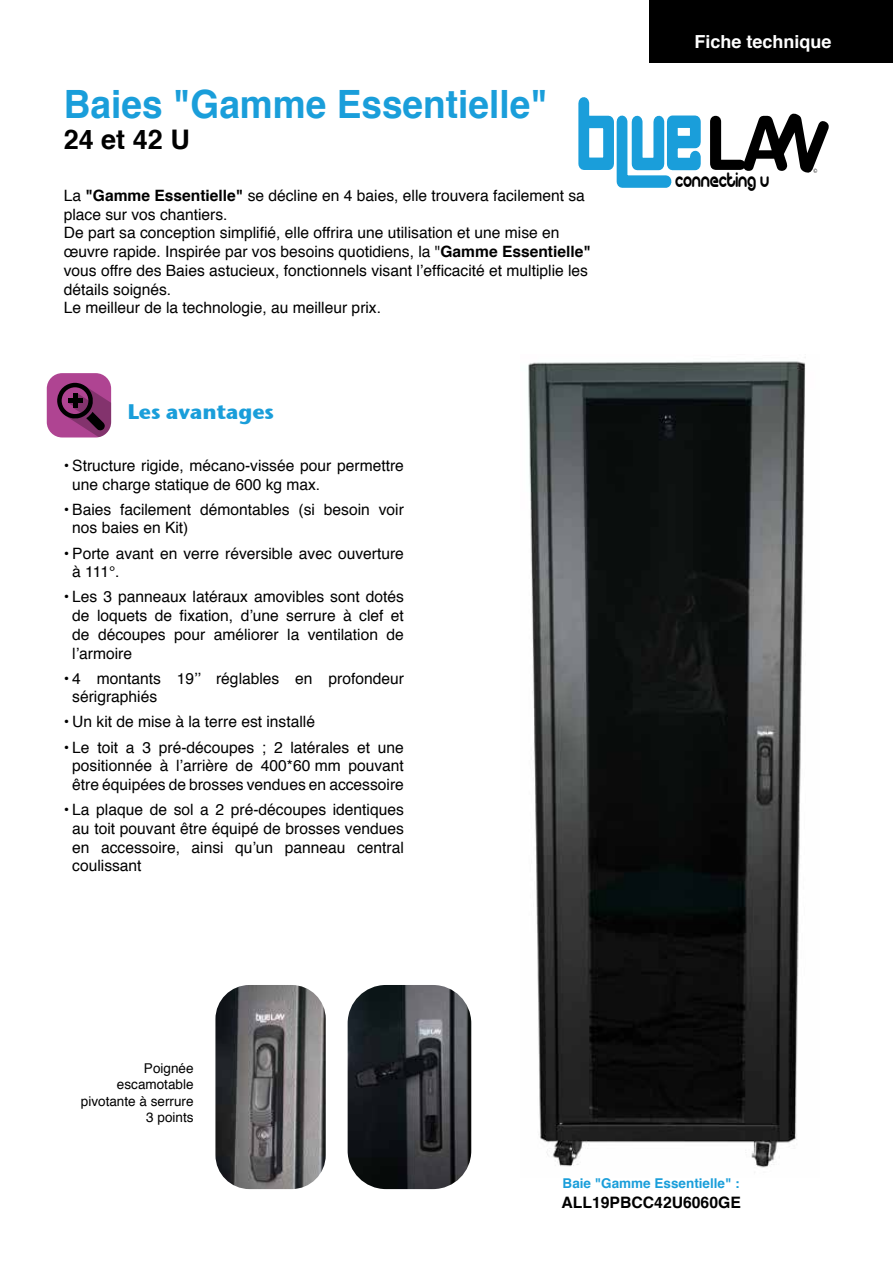
<style>
.page{position:relative;width:893px;height:1263px;background:#fff}
.page>*{position:absolute;margin:0;border:0;box-sizing:border-box;transform-origin:0 0}
.t1{font:700 39px "Helvetica";color:#1a9eda;scale:.95 1}
.t2{font:700 27px "Helvetica";color:#000}
.t3{font:700 21px "Stone Sans ITC";letter-spacing:-.01em;color:#1a9eda}
.t4{font:20.1px "gitchgitch";letter-spacing:-.01em;color:#000;scale:.78 1}
.t5{font:700 18px "Helvetica";color:#fff}
.t6{font:700 15.75px "Helvetica";color:#000}
.t7{font:15.6px/18.8px "Helvetica";color:#000}
.t8{font:13.5px/16.2px "Helvetica";color:#000;text-align:right}
.t9{font:700 13.5px "Helvetica";color:#1a9eda}
.t10{font:6.6px "Myriad Pro";color:#000;scale:.87 1}
.s1{font-weight:700}
</style>
<div class="page">
<div style="left:649px;top:0;width:244px;height:62px;background:#000"></div>
<svg style="left:578px;top:97px;width:251px;height:91px"></svg>
<img style="left:528px;top:361px;width:278px;height:807px">
<div style="left:47px;top:373px;width:64px;height:64px;background:#af4492;border-radius:15px"></div>
<svg style="left:57px;top:383px;width:54px;height:54px"></svg>
<hr style="left:68px;top:399px;width:15px;height:4px;background:#000">
<hr style="left:74px;top:393px;width:4px;height:15px;background:#000">
<img style="left:215px;top:985px;width:111px;height:204px">
<img style="left:348px;top:985px;width:123px;height:204px">
<h1 class="t1" style="left:64px;top:73px;width:511px">Baies "Gamme Essentielle"</h1>
<h2 class="t2" style="left:64px;top:118px;width:128px">24 et 42 U</h2>
<p class="t7" style="left:64px;top:187px;width:529px">La <span class="s1">"Gamme Essentielle"</span> se décline en 4 baies, elle trouvera facilement sa place sur vos chantiers.<br>De part sa conception simplifié, elle offrira une utilisation et une mise en œuvre rapide. Inspirée par vos besoins quotidiens, la "<span class="s1">Gamme Essentielle" </span>vous offre des Baies astucieux, fonctionnels visant l’efficacité et multiplie les détails soignés.<br>Le meilleur de la technologie, au meilleur prix.</p>
<h3 class="t3" style="left:128px;top:393px;width:148px">Les avantages</h3>
<p class="t7" style="left:72px;top:456px;width:333px;text-indent:-9px">• Structure rigide, mécano-vissée pour permettre une charge statique de 600 kg max.</p>
<p class="t7" style="left:72px;top:500px;width:333px;text-indent:-9px">• Baies facilement démontables (si besoin voir nos baies en Kit)</p>
<p class="t7" style="left:72px;top:544px;width:333px;text-indent:-9px">• Porte avant en verre réversible avec ouverture à 111°.</p>
<p class="t7" style="left:72px;top:588px;width:333px;text-align:justify;text-indent:-9px">• Les 3 panneaux latéraux amovibles sont dotés de loquets de fixation, d’une serrure à clef et de découpes pour améliorer la ventilation de l’armoire</p>
<p class="t7" style="left:72px;top:669px;width:333px;text-indent:-9px">• 4 montants 19’’ réglables en profondeur sérigraphiés</p>
<p class="t7" style="left:64px;top:713px;width:253px">• Un kit de mise à la terre est installé</p>
<p class="t7" style="left:64px;top:738px;width:342px;text-align:center">• Le toit a 3 pré-découpes ; 2 latérales et une positionnée à l’arrière de 400*60 mm pouvant être équipées de brosses vendues en accessoire</p>
<p class="t7" style="left:72px;top:801px;width:333px;text-align:justify;text-indent:-9px">• La plaque de sol a 2 pré-découpes identiques au toit pouvant être équipé de brosses vendues en accessoire, ainsi qu’un panneau central coulissant</p>
<p class="t8" style="left:81px;top:1061px;width:114px">Poignée escamotable pivotante à serrure<br>3 points</p>
<p class="t5" style="left:694px;top:27px;width:139px">Fiche technique</p>
<p class="t4" style="left:675px;top:172px;width:134px">Connecting U (</p>
<p class="t10" style="left:813px;top:167px;width:6px">©</p>
<p class="t9" style="left:563px;top:1172px;width:179px">Baie "Gamme Essentielle" :</p>
<p class="t6" style="left:561px;top:1189px;width:181px">ALL19PBCC42U6060GE</p>
</div>
